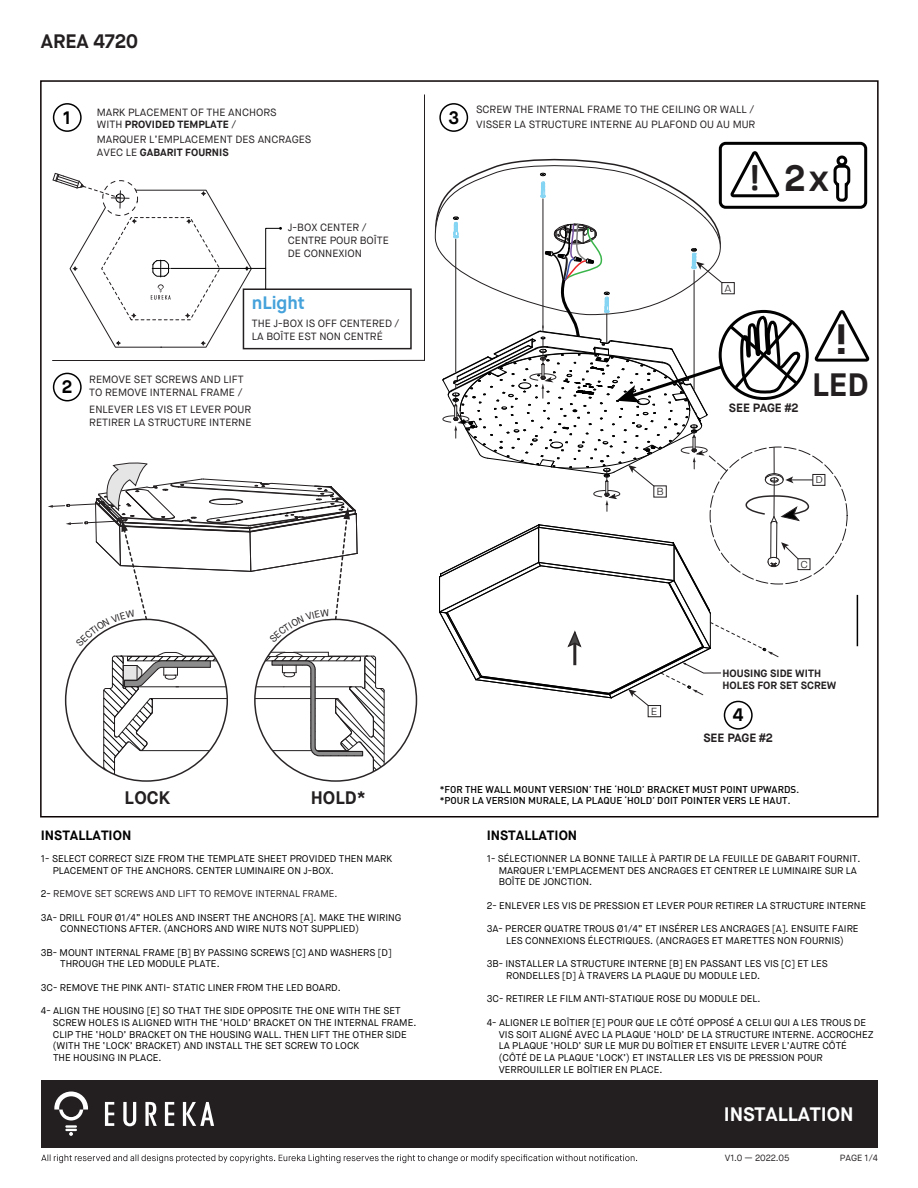
<style>
.page{position:relative;width:918px;height:1188px;background:#fff}
.page>*{position:absolute;margin:0;border:0;box-sizing:border-box;transform-origin:0 0}
.t1{font:700 42.3px "Maison Neue";color:#231f20}
.t2{font:700 37.35px "Calibri";color:#231f20}
.t3{font:700 36.6px "Maison Neue";color:#231f20}
.t4{font:700 32.4px "Maison Neue";color:#231f20}
.t5{font:700 19.5px "Maison Neue";letter-spacing:-.005em;color:#fff}
.t6{font:700 19.5px "Maison Neue";letter-spacing:-.005em;color:#231f20}
.t7{font:700 18.15px "Maison Neue";color:#231f20}
.t8{font:700 18.15px "Maison Neue";color:#010101}
.t9{font:700 18px "Maison Neue";color:#46a2da}
.t10{font:700 18px "Maison Neue";color:#010101}
.t11{font:700 13.5px "Maison Neue";color:#010101}
.t12{font:700 12px "Maison Neue";color:#231f20}
.t13{font:10.5px/12.6px "Maison Neue";color:#231f20}
.t14{font:700 10.5px/12.6px "Maison Neue";color:#231f20}
.t15{font:300 10.2px "Maison Neue";color:#231f20;scale:1.11 1}
.t16{font:300 9.9px "Maison Neue";color:#231f20;scale:1.11 1}
.t17{font:9.75px/11.7px "Maison Neue";color:#010101}
.t18{font:500 9.75px/11.7px "DIN";color:#010101}
.t19{font:9.75px "Maison Neue";color:#231f20}
.t20{font:9px "Maison Neue";color:#231f20}
.s1{font-weight:700}
.s2{font-family:"Arial"}
.s3{color:#010101}
</style>
<div class="page">
<svg style="left:53px;top:373px;width:29px;height:28px"></svg>
<svg style="left:439px;top:103px;width:29px;height:29px"></svg>
<div style="left:719px;top:142px;width:148px;height:67px;border:3px solid #010101;border-radius:5px"></div>
<svg style="left:434px;top:151px;width:435px;height:579px"></svg>
<div style="left:41px;top:1080px;width:837px;height:68px;background:#231f20"></div>
<svg style="left:105px;top:1102px;width:9px;height:24px"></svg>
<svg style="left:165px;top:1102px;width:9px;height:24px"></svg>
<svg style="left:145px;top:1102px;width:12px;height:24px"></svg>
<svg style="left:123px;top:1102px;width:13px;height:24px"></svg>
<svg style="left:183px;top:1102px;width:31px;height:24px"></svg>
<svg style="left:54px;top:1092px;width:34px;height:44px"></svg>
<svg style="left:41px;top:1154px;width:596px;height:9px"></svg>
<svg style="left:52px;top:94px;width:373px;height:267px"></svg>
<div style="left:243px;top:288px;width:169px;height:61px;border:2px solid #231f20"></div>
<svg style="left:53px;top:173px;width:229px;height:175px"></svg>
<hr style="left:857px;top:595px;width:1px;height:51px;background:#000">
<svg style="left:48px;top:462px;width:337px;height:319px"></svg>
<h3 class="t6" style="left:41px;top:29px;width:99px">AREA 4720</h3>
<h3 class="t10" style="left:63px;top:106px;width:10px">1</h3>
<h3 class="t10" style="left:62px;top:375px;width:12px">2</h3>
<p class="t13" style="left:97px;top:106px;width:181px">MARK PLACEMENT OF THE ANCHORS<br>WITH <span class="s1">PROVIDED TEMPLATE</span> /</p>
<p class="t13" style="left:476px;top:102px;width:281px;line-height:15px">SCREW THE INTERNAL FRAME TO THE CEILING OR WALL /<br>VISSER LA STRUCTURE INTERNE AU PLAFOND OU AU MUR</p>
<p class="t13" style="left:97px;top:134px;width:216px">MARQUER L’EMPLACEMENT DES ANCRAGES<br>AVEC LE <span class="s1">GABARIT FOURNIS</span></p>
<h3 class="t10" style="left:448px;top:106px;width:12px">3</h3>
<p class="t13" style="left:288px;top:222px;width:103px">J-BOX CENTER /<br>CENTRE POUR BOÎTE<br>DE CONNEXION</p>
<h3 class="t9" style="left:252px;top:292px;width:55px">nLight</h3>
<p class="t13" style="left:252px;top:317px;width:149px">THE J-BOX IS OFF CENTERED /<br>LA BOÎTE EST NON CENTRÉ</p>
<h2 class="t2" style="left:748px;top:151px;width:14px">!</h2>
<p class="t15" style="left:724px;top:282px;width:8px">A</p>
<h3 class="t3" style="left:784px;top:155px;width:46px">2x</h3>
<h1 class="t1" style="left:834px;top:312px;width:15px">!</h1>
<p class="t13" style="left:89px;top:373px;width:156px">REMOVE SET SCREWS AND LIFT<br>TO REMOVE INTERNAL FRAME /</p>
<p class="t13" style="left:89px;top:403px;width:164px">ENLEVER LES VIS ET LEVER POUR<br>RETIRER LA STRUCTURE INTERNE</p>
<p class="t12" style="left:729px;top:400px;width:71px">SEE PAGE <span class="s2">#</span>2</p>
<h3 class="t4" style="left:812px;top:364px;width:58px">LED</h3>
<p class="t15" style="left:656px;top:485px;width:8px">B</p>
<p class="t16" style="left:815px;top:474px;width:8px">D</p>
<p class="t16" style="left:800px;top:558px;width:8px">C</p>
<p class="t15" style="left:651px;top:705px;width:8px">E</p>
<p class="t14" style="left:723px;top:667px;width:115px">HOUSING SIDE WITH<br>HOLES FOR SET SCREW</p>
<h3 class="t8" style="left:733px;top:703px;width:12px">4</h3>
<p class="t12" style="left:703px;top:731px;width:71px">SEE PAGE <span class="s2">#</span>2</p>
<h3 class="t7" style="left:125px;top:786px;width:47px">LOCK</h3>
<h3 class="t7" style="left:311px;top:786px;width:56px">HOLD*</h3>
<p class="t18" style="left:440px;top:783px;width:361px">*FOR THE WALL MOUNT VERSION’ THE ‘HOLD’ BRACKET MUST POINT UPWARDS. *POUR LA VERSION MURALE, LA PLAQUE ‘HOLD’ DOIT POINTER VERS LE HAUT.</p>
<h3 class="t11" style="left:41px;top:826px;width:92px">INSTALLATION</h3>
<p class="t17" style="left:53px;top:853px;width:341px;text-indent:-12px">1- SELECT CORRECT SIZE FROM THE TEMPLATE SHEET PROVIDED THEN MARK<br>PLACEMENT OF THE ANCHORS. CENTER LUMINAIRE ON J-BOX.</p>
<p class="t19" style="left:41px;top:888px;width:298px"><span class="s3">2-</span> REMOVE SET SCREWS AND LIFT TO REMOVE INTERNAL FRAME.</p>
<p class="t17" style="left:60px;top:911px;width:343px;text-indent:-19px">3A- DRILL FOUR Ø1/4” HOLES AND INSERT THE ANCHORS [A]. MAKE THE WIRING<br>CONNECTIONS AFTER. (ANCHORS AND WIRE NUTS NOT SUPPLIED)</p>
<p class="t17" style="left:60px;top:947px;width:333px;text-indent:-19px">3B- MOUNT INTERNAL FRAME [B] BY PASSING SCREWS [C] AND WASHERS [D]<br>THROUGH THE LED MODULE PLATE.</p>
<p class="t17" style="left:41px;top:982px;width:301px">3C- REMOVE THE PINK ANTI- STATIC LINER FROM THE LED BOARD.</p>
<p class="t17" style="left:53px;top:1005px;width:365px;text-indent:-12px">4- ALIGN THE HOUSING [E] SO THAT THE SIDE OPPOSITE THE ONE WITH THE SET SCREW HOLES IS ALIGNED WITH THE ‘HOLD’ BRACKET ON THE INTERNAL FRAME.<br>CLIP THE ‘HOLD’ BRACKET ON THE HOUSING WALL. THEN LIFT THE OTHER SIDE (WITH THE ‘LOCK’ BRACKET) AND INSTALL THE SET SCREW TO LOCK<br>THE HOUSING IN PLACE.</p>
<h3 class="t11" style="left:487px;top:826px;width:92px">INSTALLATION</h3>
<p class="t17" style="left:499px;top:853px;width:363px;text-indent:-12px">1- SÉLECTIONNER LA BONNE TAILLE À PARTIR DE LA FEUILLE DE GABARIT FOURNIT.<br>MARQUER L’EMPLACEMENT DES ANCRAGES ET CENTRER LE LUMINAIRE SUR LA<br>BOÎTE DE JONCTION.</p>
<p class="t17" style="left:487px;top:900px;width:381px">2- ENLEVER LES VIS DE PRESSION ET LEVER POUR RETIRER LA STRUCTURE INTERNE</p>
<p class="t17" style="left:487px;top:923px;width:373px;text-align:center">3A- PERCER QUATRE TROUS Ø1/4” ET INSÉRER LES ANCRAGES [A]. ENSUITE FAIRE<br>LES CONNEXIONS ÉLECTRIQUES. (ANCRAGES ET MARETTES NON FOURNIS)</p>
<p class="t17" style="left:506px;top:958px;width:323px;text-indent:-19px">3B- INSTALLER LA STRUCTURE INTERNE [B] EN PASSANT LES VIS [C] ET LES<br>RONDELLES [D] À TRAVERS LA PLAQUE DU MODULE LED.</p>
<p class="t17" style="left:487px;top:993px;width:275px">3C- RETIRER LE FILM ANTI-STATIQUE ROSE DU MODULE DEL.</p>
<p class="t17" style="left:499px;top:1017px;width:376px;text-indent:-12px">4- ALIGNER LE BOÎTIER [E] POUR QUE LE CÔTÉ OPPOSÉ A CELUI QUI A LES TROUS DE VIS SOIT ALIGNÉ AVEC LA PLAQUE ‘HOLD’ DE LA STRUCTURE INTERNE. ACCROCHEZ LA PLAQUE ‘HOLD’ SUR LE MUR DU BOÎTIER ET ENSUITE LEVER L’AUTRE CÔTÉ (CÔTÉ DE LA PLAQUE ‘LOCK’) ET INSTALLER LES VIS DE PRESSION POUR VERROUILLER LE BOÎTIER EN PLACE.</p>
<h3 class="t5" style="left:724px;top:1101px;width:131px">INSTALLATION</h3>
<p class="t20" style="left:725px;top:1152px;width:66px">V1.0 — 2022.05</p>
<p class="t20" style="left:840px;top:1152px;width:40px">PAGE 1/4</p>
</div>
